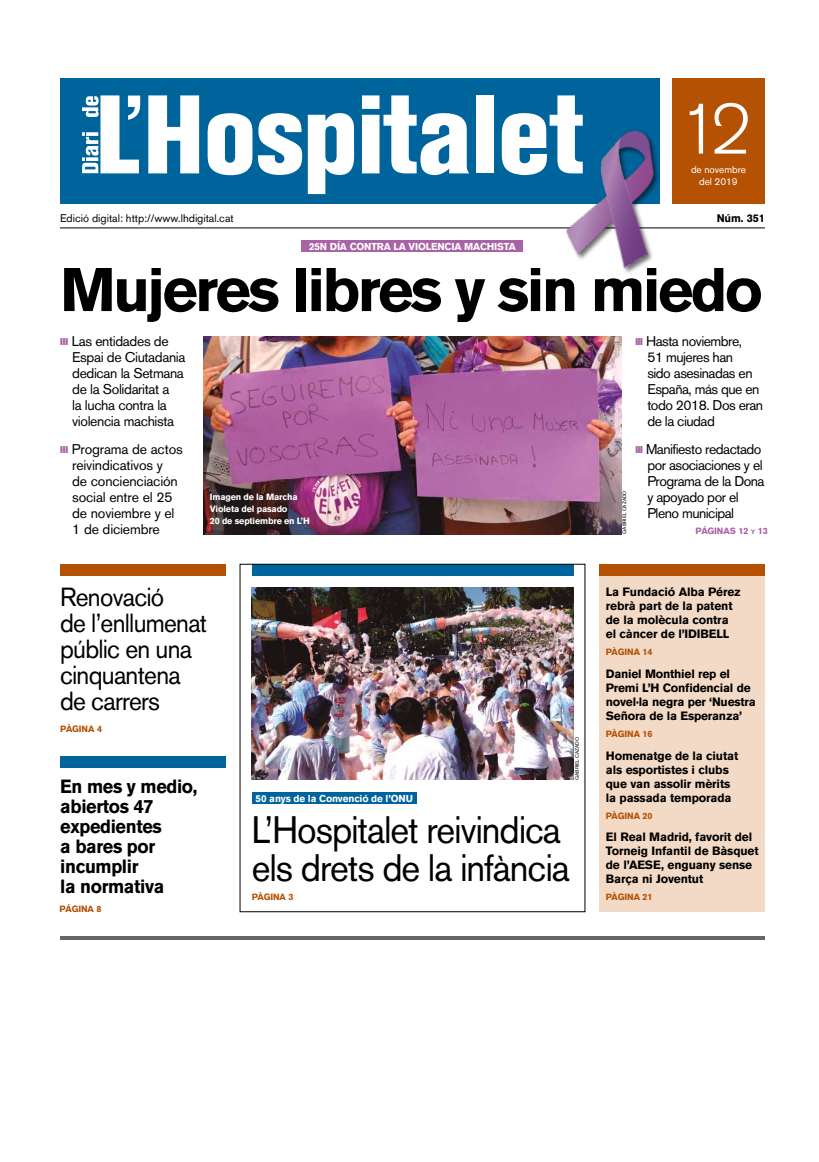
<style>
.page{position:relative;width:819px;height:1162px;background:#fff}
.page>*{position:absolute;margin:0;border:0;box-sizing:border-box;transform-origin:0 0}
.t1{font:300 70.6px "Akzidenz Grotesk BQ";color:#fff}
.t2{font:700 61px "Akzidenz Grotesk BQ";letter-spacing:-.045em;color:#000}
.t3{font:38px/38px "Akzidenz Grotesk BQ";letter-spacing:-.03em;color:#000;scale:.95 1}
.t4{font:26px/26px "Akzidenz Grotesk BQ";letter-spacing:-.03em;color:#000;scale:.95 1}
.t5{font:700 19px/20px "Akzidenz Grotesk BQ";letter-spacing:-.02em;color:#000;scale:.95 1}
.t6{font:14px/16px "Akzidenz Grotesk BQ";letter-spacing:-.025em;color:#000}
.t7{font:700 12px/14px "Akzidenz Grotesk BQ";letter-spacing:-.01em;color:#000}
.t8{font:11px "Akzidenz Grotesk BQ";color:#000}
.t9{font:700 11px "Akzidenz Grotesk BQ";letter-spacing:-.01em;color:#000}
.t10{font:700 10px "Akzidenz Grotesk BQ";letter-spacing:-.015em;color:#fff}
.t11{font:10px/12px "Akzidenz Grotesk BQ";letter-spacing:-.005em;color:#fff;text-align:center}
.t12{font:700 9px "Akzidenz Grotesk BQ";letter-spacing:-.01em;color:#b55103}
.t13{font:700 9px/12px "Akzidenz Grotesk BQ";letter-spacing:-.02em;color:#fff}
.t14{font:700 9px "Akzidenz Grotesk BQ";letter-spacing:-.01em;color:#a863a5}
.t15{font:5px "Akzidenz Grotesk BQ";color:#000}
.s1{font-size:6.3px}
</style>
<div class="page">
<hr style="left:60px;top:228px;width:705px;height:1px;background:#000">
<div style="left:60px;top:78px;width:600px;height:126px;background:#00649c"></div>
<svg style="left:148px;top:95px;width:51px;height:78px"></svg>
<svg style="left:208px;top:113px;width:44px;height:62px"></svg>
<svg style="left:258px;top:113px;width:44px;height:62px"></svg>
<svg style="left:308px;top:113px;width:46px;height:81px"></svg>
<svg style="left:362px;top:95px;width:107px;height:80px"></svg>
<div style="left:476px;top:95px;width:18px;height:78px;background:#fff"></div>
<svg style="left:502px;top:95px;width:81px;height:80px"></svg>
<svg style="left:82px;top:95px;width:58px;height:78px"></svg>
<hr style="left:60px;top:936px;width:705px;height:4px;background:#666">
<div style="left:60px;top:564px;width:166px;height:12px;background:#b55103"></div>
<div style="left:252px;top:564px;width:321px;height:12px;background:#00649c"></div>
<img style="left:252px;top:588px;width:321px;height:192px">
<div style="left:60px;top:756px;width:166px;height:12px;background:#00649c"></div>
<img style="left:204px;top:336px;width:417px;height:198px">
<div style="left:599px;top:564px;width:166px;height:348px;background:#f2dac7"></div>
<div style="left:599px;top:564px;width:166px;height:12px;background:#b55103"></div>
<div style="left:302px;top:240px;width:222px;height:12px;background:#a863a5"></div>
<div style="left:252px;top:792px;width:165px;height:12px;background:#00649c"></div>
<img style="left:561px;top:120px;width:119px;height:153px">
<div style="left:672px;top:78px;width:93px;height:126px;background:#b55103"></div>
<h1 class="t1" style="left:678px;top:90px;width:75px">12</h1>
<p class="t11" style="left:691px;top:163px;width:56px">de novembre del 2019</p>
<p class="t8" style="left:60px;top:211px;width:175px">Edició digital: http://www.lhdigital.cat</p>
<p class="t9" style="left:717px;top:212px;width:50px">Núm. 351</p>
<p class="t10" style="left:309px;top:240px;width:208px">25N DÍA CONTRA LA VIOLENCIA MACHISTA</p>
<h2 class="t2" style="left:60px;top:255px;width:704px">Mujeres libres y sin miedo</h2>
<p class="t6" style="left:72px;top:333px;width:115px">Las entidades de<br>Espai de Ciutadania dedican la Setmana de la Solidaritat a<br>la lucha contra la violencia machista</p>
<p class="t6" style="left:72px;top:441px;width:112px">Programa de actos reivindicativos y<br>de concienciación social entre el 25 de noviembre y el<br>1 de diciembre</p>
<p class="t13" style="left:210px;top:491px;width:101px">Imagen de la Marcha<br>Violeta del pasado<br>20 de septiembre en L’H</p>
<h3 class="t4" style="left:60px;top:584px;width:156px">Renovació<br>de l’enllumenat públic en una cinquantena de carrers</h3>
<p class="t12" style="left:60px;top:724px;width:43px">PÀGINA 4</p>
<h3 class="t5" style="left:60px;top:777px;width:146px">En mes y medio, abiertos 47 expedientes<br>a bares por incumplir<br>la normativa</h3>
<p class="t12" style="left:60px;top:904px;width:43px">PÁGINA 8</p>
<p class="t10" style="left:256px;top:793px;width:159px">50 anys de la Convenció de l’ONU</p>
<p class="t15" style="left:574px;top:780px;width:45px;rotate:-90deg">GABRIEL CAZADO</p>
<h3 class="t3" style="left:252px;top:810px;width:336px">L’Hospitalet reivindica els drets de la infància</h3>
<p class="t12" style="left:252px;top:892px;width:43px">PÀGINA 3</p>
<p class="t15" style="left:621px;top:534px;width:45px;rotate:-90deg">GABRIEL CAZADO</p>
<p class="t6" style="left:646px;top:333px;width:119px">Hasta noviembre,<br>51 mujeres han<br>sido asesinadas en<br>España, más que en todo 2018. Dos eran de la ciudad</p>
<p class="t6" style="left:646px;top:441px;width:120px">Manifiesto redactado por asociaciones y el<br>Programa de la Dona y apoyado por el<br>Pleno municipal</p>
<p class="t14" style="left:696px;top:526px;width:74px">PÁGINAS 12 <span class="s1">y</span> 13</p>
<p class="t7" style="left:606px;top:585px;width:136px">La Fundació Alba Pérez rebrà part de la patent de la molècula contra el càncer de l’IDIBELL</p>
<p class="t12" style="left:606px;top:647px;width:48px">PÀGINA 14</p>
<p class="t7" style="left:606px;top:667px;width:152px">Daniel Monthiel rep el<br>Premi L’H Confidencial de novel·la negra per ‘Nuestra<br>Señora de la Esperanza’</p>
<p class="t12" style="left:606px;top:729px;width:48px">PÀGINA 16</p>
<p class="t7" style="left:606px;top:748px;width:134px">Homenatge de la ciutat als esportistes i clubs que van assolir mèrits la passada temporada</p>
<p class="t12" style="left:606px;top:810px;width:48px">PÀGINA 20</p>
<p class="t7" style="left:606px;top:830px;width:154px">El Real Madrid, favorit del<br>Torneig Infantil de Bàsquet de l’AESE, enguany sense<br>Barça ni Joventut</p>
<p class="t12" style="left:606px;top:892px;width:48px">PÀGINA 21</p>
</div>
